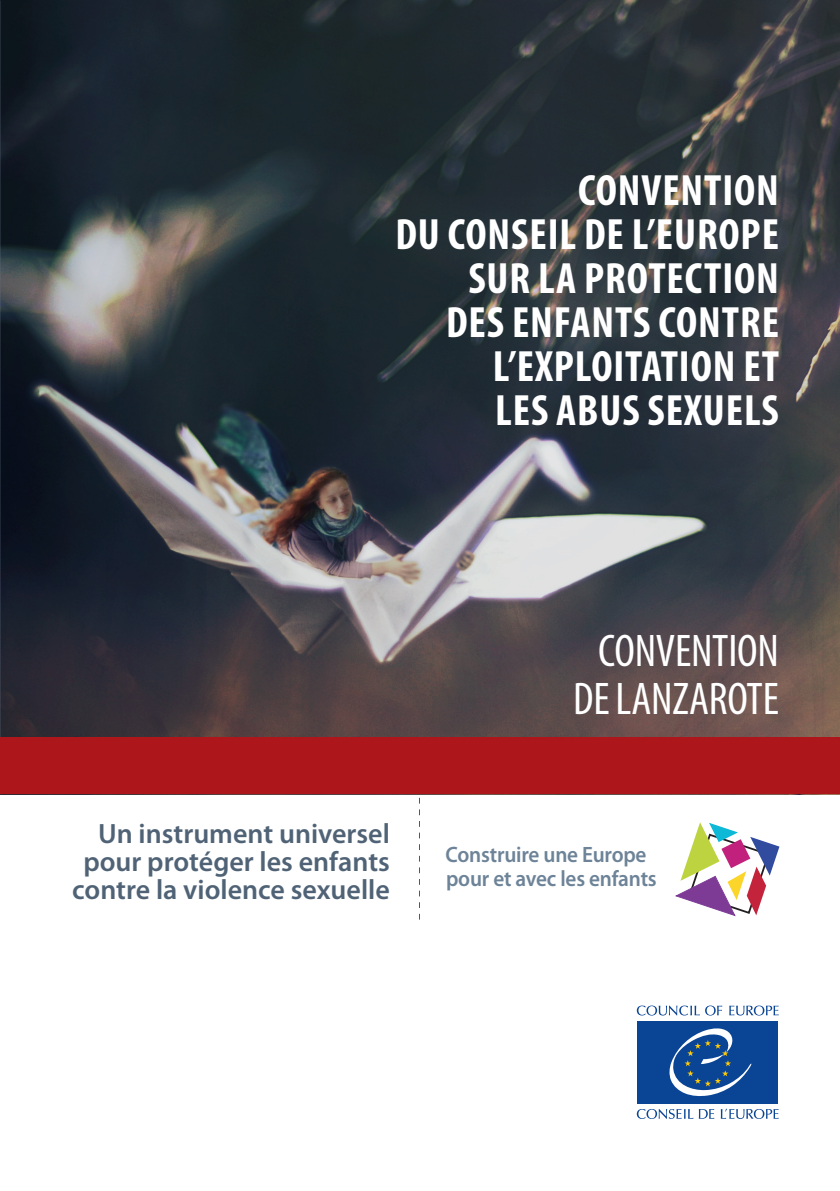
<style>
.page{position:relative;width:840px;height:1191px;background:#fff}
.page>*{position:absolute;margin:0;border:0;box-sizing:border-box;transform-origin:0 0}
.t1{font:condensed 46px/48px "Myriad Pro";letter-spacing:-.005em;color:#fff;text-align:center}
.t2{font:700 condensed 44px/44px "Myriad Pro";letter-spacing:.02em;color:#fff;text-align:right}
.t3{font:600 28px/28px "Myriad Pro";color:#506376;text-align:right}
.t4{font:600 22.2px/24.2px "Myriad Pro";letter-spacing:-.01em;color:#6d8398;scale:.95 1}
</style>
<div class="page">
<img style="left:0;top:0;width:839px;height:737px">
<svg style="left:419px;top:798px;width:1px;height:121px"></svg>
<svg style="left:729px;top:1005px;width:49px;height:10px"></svg>
<svg style="left:636px;top:1005px;width:85px;height:10px"></svg>
<svg style="left:720px;top:1108px;width:58px;height:11px"></svg>
<svg style="left:636px;top:1109px;width:78px;height:10px"></svg>
<div style="left:637px;top:1021px;width:140px;height:82px;background:#094594"></div>
<svg style="left:669px;top:1028px;width:82px;height:68px"></svg>
<svg style="left:675px;top:822px;width:104px;height:94px"></svg>
<div style="left:0;top:737px;width:839px;height:57px;background:#ad171b"></div>
<p class="t2" style="left:395px;top:168px;width:385px">CONVENTION<br>DU CONSEIL DE L’EUROPE<br>SUR LA PROTECTION<br>DES ENFANTS CONTRE<br>L’EXPLOITATION ET<br>LES ABUS SEXUELS</p>
<p class="t3" style="left:72px;top:819px;width:319px">Un instrument universel pour protéger les enfants contre la violence sexuelle</p>
<p class="t1" style="left:573px;top:626px;width:207px">CONVENTION<br>DE LANZAROTE</p>
<p class="t4" style="left:445px;top:841px;width:223px">Construire une Europe pour et avec les enfants</p>
</div>
